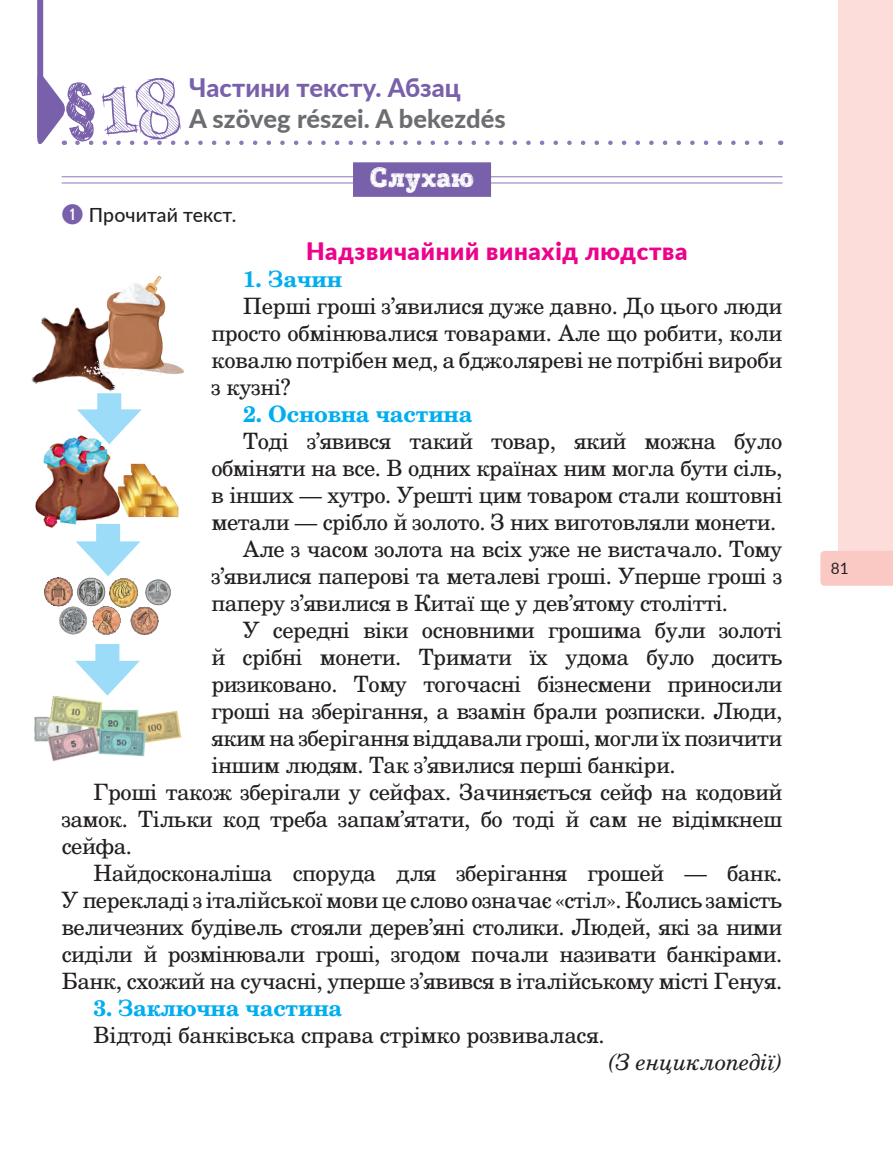
<style>
.page{position:relative;width:893px;height:1149px;background:#fff}
.page>*{position:absolute;margin:0;border:0;box-sizing:border-box;transform-origin:0 0}
.t1{font:27px "Posterizer KG Sketch";letter-spacing:.005em;color:#fff}
.t2{font:800 25.5px "Lato";letter-spacing:.005em;color:#6c6d70}
.t3{font:800 25.5px "Lato";letter-spacing:.005em;color:#7960aa}
.t4{font:900 24px "Lato";letter-spacing:.03em;color:#ed028c}
.t5{font:22.5px/27px "Te X Gyre Schola";letter-spacing:-.02em;color:#231f20;text-align:justify}
.t6{font:700 22.5px "Te X Gyre Schola";letter-spacing:-.01em;color:#00aeef}
.t7{font:italic 22.5px "Te X Gyre Schola";letter-spacing:-.01em;color:#231f20}
.t8{font:500 19.5px "Lato";letter-spacing:.005em;color:#231f20}
.t9{font:15.75px "Lato";color:#231f20}
</style>
<div class="page">
<svg style="left:62px;top:177px;width:720px;height:1px"></svg>
<hr style="left:62px;top:176px;width:720px;height:1px;background:#a494c6">
<hr style="left:62px;top:182px;width:720px;height:1px;background:#a494c6">
<div style="left:353px;top:162px;width:138px;height:35px;background:#7960aa"></div>
<div style="left:37px;top:0;width:6px;height:138px;background:#7960aa"></div>
<div style="left:96px;top:523px;width:24px;height:31px;background:#9cdcf8"></div>
<svg style="left:76px;top:541px;width:65px;height:35px"></svg>
<div style="left:95px;top:643px;width:24px;height:30px;background:#9cdcf8"></div>
<svg style="left:75px;top:660px;width:65px;height:32px"></svg>
<img style="left:35px;top:692px;width:147px;height:69px">
<img style="left:31px;top:307px;width:91px;height:95px">
<img style="left:82px;top:275px;width:102px;height:101px">
<img style="left:35px;top:437px;width:86px;height:92px">
<img style="left:116px;top:461px;width:62px;height:58px">
<div style="left:97px;top:393px;width:24px;height:29px;background:#9cdcf8"></div>
<svg style="left:77px;top:409px;width:65px;height:35px"></svg>
<img style="left:44px;top:577px;width:127px;height:58px">
<div style="left:838px;top:0;width:55px;height:554px;background:#fcddd9"></div>
<div style="left:820px;top:551px;width:73px;height:34px;background:#fac9c4"></div>
<svg style="left:37px;top:71px;width:726px;height:74px"></svg>
<p class="t3" style="left:189px;top:69px;width:273px">Частини тексту. Абзац</p>
<p class="t2" style="left:189px;top:99px;width:318px">A szöveg részei. A bekezdés</p>
<p class="t1" style="left:370px;top:160px;width:106px">Слухаю</p>
<p class="t8" style="left:89px;top:201px;width:149px">Прочитай текст.</p>
<p class="t4" style="left:306px;top:233px;width:383px">Надзвичайний винахід людства</p>
<p class="t6" style="left:243px;top:260px;width:101px">1. Зачин</p>
<p class="t5" style="left:211px;top:291px;width:573px;text-indent:32px">Перші гроші з’явилися дуже давно. До цього люди просто обмінювалися товарами. Але що робити, коли ковалю потрібен мед, а бджоляреві не потрібні вироби з кузні?</p>
<p class="t6" style="left:243px;top:395px;width:231px">2. Основна частина</p>
<p class="t5" style="left:243px;top:426px;width:541px">Тоді з’явився такий товар, який можна було</p>
<p class="t5" style="left:211px;top:453px;width:573px">обміняти на все. В одних країнах ним могла бути сіль,</p>
<p class="t5" style="left:211px;top:480px;width:573px">в інших — хутро. Урешті цим товаром стали коштовні</p>
<p class="t5" style="left:211px;top:507px;width:567px">метали — срібло й золото. З них виготовляли монети.</p>
<p class="t5" style="left:243px;top:534px;width:541px">Але з часом золота на всіх уже не вистачало. Тому</p>
<p class="t5" style="left:211px;top:561px;width:573px">з’явилися паперові та металеві гроші. Уперше гроші з</p>
<p class="t5" style="left:211px;top:588px;width:518px">паперу з’явилися в Китаї ще у дев’ятому столітті.</p>
<p class="t5" style="left:243px;top:615px;width:541px">У середні віки основними грошима були золоті</p>
<p class="t5" style="left:211px;top:642px;width:573px">й срібні монети. Тримати їх удома було досить</p>
<p class="t5" style="left:211px;top:669px;width:573px">ризиковано. Тому тогочасні бізнесмени приносили</p>
<p class="t5" style="left:211px;top:696px;width:573px">гроші на зберігання, а взамін брали розписки. Люди,</p>
<p class="t5" style="left:211px;top:723px;width:573px">яким на зберігання віддавали гроші, могли їх позичити</p>
<p class="t5" style="left:211px;top:750px;width:466px">іншим людям. Так з’явилися перші банкіри.</p>
<p class="t5" style="left:94px;top:777px;width:690px">Гроші також зберігали у сейфах. Зачиняється сейф на кодовий</p>
<p class="t5" style="left:62px;top:804px;width:722px">замок. Тільки код треба запам’ятати, бо тоді й сам не відімкнеш</p>
<p class="t5" style="left:62px;top:831px;width:72px">сейфа.</p>
<p class="t5" style="left:94px;top:858px;width:690px">Найдосконаліша споруда для зберігання грошей — банк.</p>
<p class="t5" style="left:62px;top:885px;width:722px">У перекладі з італійської мови це слово означає «стіл». Колись замість</p>
<p class="t5" style="left:62px;top:912px;width:722px">величезних будівель стояли дерев’яні столики. Людей, які за ними</p>
<p class="t5" style="left:62px;top:939px;width:722px">сиділи й розмінювали гроші, згодом почали називати банкірами.</p>
<p class="t5" style="left:62px;top:966px;width:722px">Банк, схожий на сучасні, уперше з’явився в італійському місті Генуя.</p>
<p class="t6" style="left:94px;top:989px;width:250px">3. Заключна частина</p>
<p class="t5" style="left:94px;top:1020px;width:513px">Відтоді банківська справа стрімко розвивалася.</p>
<p class="t7" style="left:608px;top:1044px;width:176px">(З енциклопедії)</p>
<p class="t9" style="left:831px;top:556px;width:19px">81</p>
</div>
